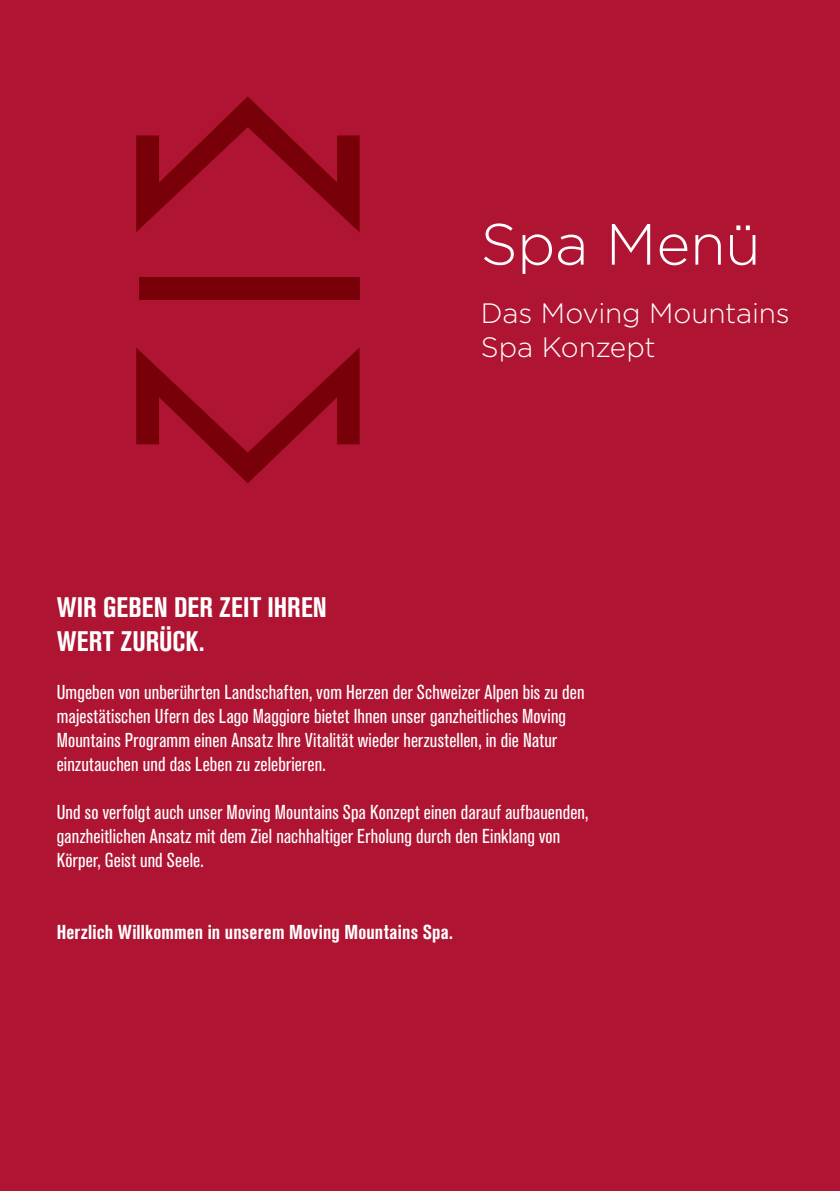
<style>
.page{position:relative;width:840px;height:1191px;background:#fff}
.page>*{position:absolute;margin:0;border:0;box-sizing:border-box;transform-origin:0 0}
.t1{font:300 58px "Gotham";letter-spacing:-.005em;color:#fff}
.t2{font:700 condensed 28px/34px "Akzidenz Grotesk BQ";letter-spacing:.01em;color:#fff}
.t3{font:300 28px/34px "Gotham";letter-spacing:-.005em;color:#fff}
.t4{font:condensed 20px/24px "Akzidenz Grotesk BQ";letter-spacing:.01em;color:#fff}
.t5{font:700 condensed 20px "Akzidenz Grotesk BQ";letter-spacing:.005em;color:#fff}
</style>
<div class="page">
<div style="left:0;top:0;width:839px;height:1191px;background:#af1432"></div>
<svg style="left:136px;top:96px;width:223px;height:136px"></svg>
<svg style="left:136px;top:348px;width:223px;height:135px"></svg>
<div style="left:139px;top:277px;width:220px;height:22px;background:#780109"></div>
<h1 class="t1" style="left:480px;top:212px;width:281px">Spa Menü</h1>
<h2 class="t3" style="left:480px;top:296px;width:310px">Das Moving Mountains<br>Spa Konzept</h2>
<h2 class="t2" style="left:57px;top:590px;width:271px">WIR GEBEN DER ZEIT IHREN<br>WERT ZURÜCK.</h2>
<p class="t4" style="left:57px;top:680px;width:529px">Umgeben von unberührten Landschaften, vom Herzen der Schweizer Alpen bis zu den majestätischen Ufern des Lago Maggiore bietet Ihnen unser ganzheitliches Moving Mountains Programm einen Ansatz Ihre Vitalität wieder herzustellen, in die Natur einzutauchen und das Leben zu zelebrieren.</p>
<p class="t4" style="left:57px;top:800px;width:533px">Und so verfolgt auch unser Moving Mountains Spa Konzept einen darauf aufbauenden, ganzheitlichen Ansatz mit dem Ziel nachhaltiger Erholung durch den Einklang von<br>Körper, Geist und Seele.</p>
<p class="t5" style="left:57px;top:920px;width:397px">Herzlich Willkommen in unserem Moving Mountains Spa.</p>
</div>
